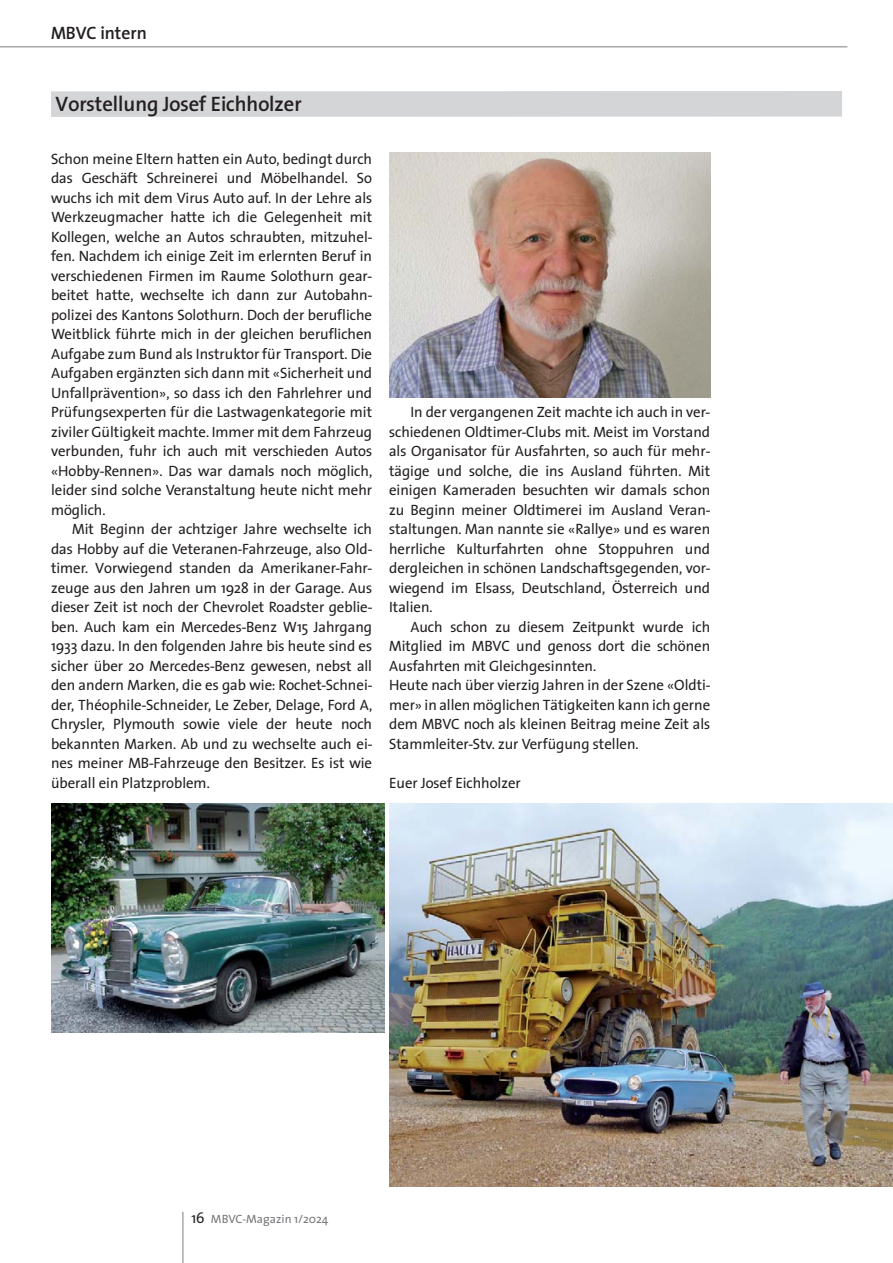
<style>
.page{position:relative;width:893px;height:1263px;background:#fff}
.page>*{position:absolute;margin:0;border:0;box-sizing:border-box;transform-origin:0 0}
.t1{font:600 21px "Thesis Sans";color:#231f20}
.t2{font:600 18px "Thesis Sans";color:#231f20}
.t3{font:15px/19.5px "Thesis Sans";color:#231f20;text-align:justify}
.t4{font:12px "The Sans";color:#77787b}
.s1{font-family:"Thesis Sans";font-size:15px;color:#231f20}
</style>
<div class="page">
<hr style="left:182px;top:1212px;width:2px;height:51px;background:#a7a9ac">
<hr style="left:0;top:46px;width:847px;height:2px;background:#a7a9ac">
<div style="left:51px;top:91px;width:791px;height:26px;background:#d4d5d7"></div>
<img style="left:389px;top:152px;width:321px;height:246px">
<img style="left:389px;top:804px;width:503px;height:382px">
<img style="left:51px;top:804px;width:334px;height:229px">
<p class="t2" style="left:51px;top:26px;width:97px">MBVC intern</p>
<h1 class="t1" style="left:56px;top:95px;width:248px">Vorstellung Josef Eichholzer</h1>
<p class="t3" style="left:51px;top:150px;width:323px">Schon meine Eltern hatten ein Auto, bedingt durch das Geschäft Schreinerei und Möbelhandel. So wuchs ich mit dem Virus Auto auf. In der Lehre als Werkzeugmacher hatte ich die Gelegenheit mit Kollegen, welche an Autos schraubten, mitzuhel&shy;fen. Nachdem ich einige Zeit im erlernten Beruf in verschiedenen Firmen im Raume Solothurn gear&shy;beitet hatte, wechselte ich dann zur Autobahn - polizei des Kantons Solothurn. Doch der berufliche Weitblick führte mich in der gleichen beruflichen Aufgabe zum Bund als Instruktor für Transport. Die Aufgaben ergänzten sich dann mit «Sicherheit und Unfallprävention», so dass ich den Fahrlehrer und Prüfungsexperten für die Lastwagenkategorie mit ziviler Gültigkeit machte. Immer mit dem Fahrzeug verbunden, fuhr ich auch mit verschieden Autos «Hobby-Rennen». Das war damals noch möglich, leider sind solche Veranstaltung heute nicht mehr möglich.</p>
<p class="t3" style="left:51px;top:521px;width:323px;text-indent:21px">Mit Beginn der achtziger Jahre wechselte ich das Hobby auf die Veteranen-Fahrzeuge, also Old - timer. Vorwiegend standen da Amerikaner-Fahr&shy;zeuge aus den Jahren um 1928 in der Garage. Aus dieser Zeit ist noch der Chevrolet Roadster geblie&shy;ben. Auch kam ein Mercedes-Benz W15 Jahrgang 1933 dazu. In den folgenden Jahre bis heute sind es sicher über 20 Mercedes-Benz gewesen, nebst all den andern Marken, die es gab wie: Rochet-Schnei&shy;der, Théophile-Schneider, Le Zeber, Delage, Ford A, Chrysler, Plymouth sowie viele der heute noch bekannten Marken. Ab und zu wechselte auch ei&shy;nes meiner MB-Fahrzeuge den Besitzer. Es ist wie überall ein Platzproblem.</p>
<p class="t3" style="left:389px;top:404px;width:323px;text-indent:21px">In der vergangenen Zeit machte ich auch in ver&shy;schiedenen Oldtimer-Clubs mit. Meist im Vorstand als Organisator für Ausfahrten, so auch für mehr - tägige und solche, die ins Ausland führten. Mit einigen Kameraden besuchten wir damals schon zu Beginn meiner Oldtimerei im Ausland Veran&shy;staltungen. Man nannte sie «Rallye» und es waren herrliche Kulturfahrten ohne Stoppuhren und dergleichen in schönen Landschaftsgegenden, vor - wiegend im Elsass, Deutschland, Österreich und Italien.</p>
<p class="t3" style="left:389px;top:618px;width:323px;text-align:left;text-indent:21px">Auch schon zu diesem Zeitpunkt wurde ich Mitglied im MBVC und genoss dort die schönen Ausfahrten mit Gleichgesinnten.<br>Heute nach über vierzig Jahren in der Szene «Oldti&shy;mer» in allen möglichen Tätigkeiten kann ich gerne dem MBVC noch als kleinen Beitrag meine Zeit als Stammleiter-Stv. zur Verfügung stellen.</p>
<p class="t3" style="left:389px;top:774px;width:133px">Euer Josef Eichholzer</p>
<p class="t4" style="left:191px;top:1214px;width:139px"><span class="s1">16</span> MBVC-Magazin 1/2024</p>
</div>
